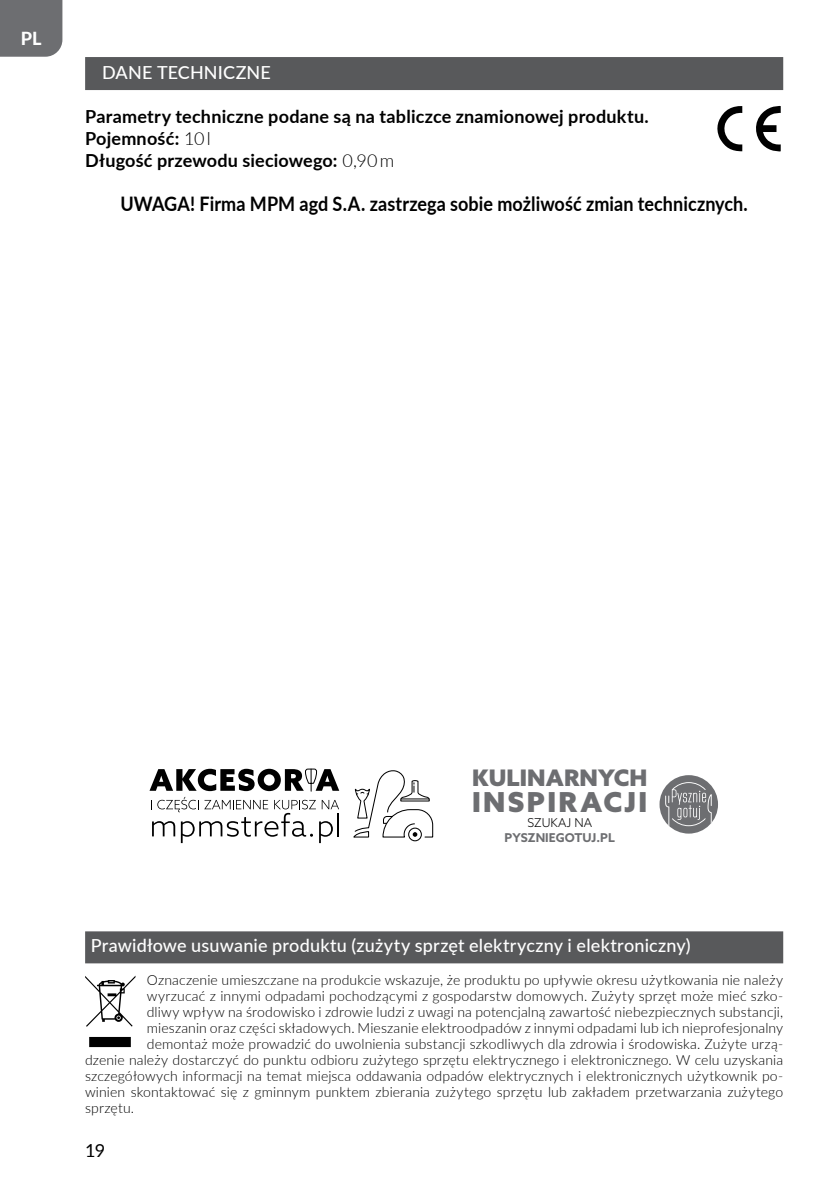
<style>
.page{position:relative;width:840px;height:1191px;background:#fff}
.page>*{position:absolute;margin:0;border:0;box-sizing:border-box;transform-origin:0 0}
.t1{font:900 27.6px "Azo Sans";letter-spacing:.085em;color:#6d6e71}
.t2{font:900 22.8px "Azo Sans";letter-spacing:.005em;color:#6d6e71}
.t3{font:700 20px "Lato";letter-spacing:.005em;color:#000;scale:.9 1}
.t4{font:700 18px/22px "Lato";letter-spacing:.01em;color:#000}
.t5{font:500 18px "Lato";letter-spacing:.01em;color:#fff}
.t6{font:18px "Lato";color:#000}
.t7{font:800 18px "Lato";color:#fff}
.t8{font:300 14px "Lato";letter-spacing:.01em;color:#000}
.t9{font:700 12.2px "Azo Sans";color:#6d6e71}
.t10{font:300 12.2px "Azo Sans";color:#000}
.s1{font-weight:300}
</style>
<div class="page">
<div style="left:0;top:0;width:62px;height:57px;background:#6d6e71"></div>
<div style="left:85px;top:57px;width:697px;height:33px;background:#58595b"></div>
<svg style="left:717px;top:106px;width:25px;height:45px"></svg>
<svg style="left:756px;top:105px;width:24px;height:47px"></svg>
<div style="left:85px;top:931px;width:697px;height:32px;background:#58595b"></div>
<svg style="left:85px;top:976px;width:50px;height:71px"></svg>
<svg style="left:151px;top:797px;width:188px;height:46px"></svg>
<hr style="left:337px;top:813px;width:2px;height:23px;background:#000">
<svg style="left:149px;top:768px;width:190px;height:23px"></svg>
<div style="left:408px;top:827px;width:13px;height:14px;border:1px solid #000;border-radius:50%"></div>
<svg style="left:353px;top:770px;width:80px;height:68px"></svg>
<div style="left:659px;top:775px;width:58px;height:58px;background:#6d6e71;border-radius:50%"></div>
<svg style="left:664px;top:782px;width:47px;height:44px"></svg>
<p class="t7" style="left:21px;top:25px;width:22px">PL</p>
<p class="t5" style="left:102px;top:59px;width:170px">DANE TECHNICZNE</p>
<p class="t4" style="left:85px;top:104px;width:565px">Parametry techniczne podane są na tabliczce znamionowej produktu.<br>Pojemność: <span class="s1">10 l<br></span>Długość przewodu sieciowego: <span class="s1">0,90 m</span></p>
<h3 class="t3" style="left:120px;top:189px;width:698px">UWAGA! Firma MPM agd S.A. zastrzega sobie możliwość zmian technicznych.</h3>
<h2 class="t2" style="left:472px;top:763px;width:176px">KULINARNYCH</h2>
<h1 class="t1" style="left:472px;top:784px;width:177px">INSPIRACJI</h1>
<p class="t10" style="left:527px;top:815px;width:66px">SZUKAJ NA</p>
<p class="t9" style="left:504px;top:829px;width:112px">PYSZNIEGOTUJ.PL</p>
<p class="t5" style="left:91px;top:932px;width:601px">Prawidłowe usuwanie produktu (zużyty sprzęt elektryczny i elektroniczny)</p>
<p class="t8" style="left:147px;top:970px;width:637px">Oznaczenie umieszczane na produkcie wskazuje, że produktu po upływie okresu użytkowania nie należy</p>
<p class="t8" style="left:147px;top:986px;width:637px">wyrzucać z innymi odpadami pochodzącymi z gospodarstw domowych. Zużyty sprzęt może mieć szko-</p>
<p class="t8" style="left:147px;top:1002px;width:637px">dliwy wpływ na środowisko i zdrowie ludzi z uwagi na potencjalną zawartość niebezpiecznych substancji,</p>
<p class="t8" style="left:147px;top:1018px;width:637px">mieszanin oraz części składowych. Mieszanie elektroodpadów z innymi odpadami lub ich nieprofesjonalny</p>
<p class="t8" style="left:147px;top:1034px;width:637px">demontaż może prowadzić do uwolnienia substancji szkodliwych dla zdrowia i środowiska. Zużyte urzą-</p>
<p class="t8" style="left:85px;top:1050px;width:699px">dzenie należy dostarczyć do punktu odbioru zużytego sprzętu elektrycznego i elektronicznego. W celu uzyskania</p>
<p class="t8" style="left:85px;top:1066px;width:699px">szczegółowych informacji na temat miejsca oddawania odpadów elektrycznych i elektronicznych użytkownik po-</p>
<p class="t8" style="left:85px;top:1082px;width:699px">winien skontaktować się z gminnym punktem zbierania zużytego sprzętu lub zakładem przetwarzania zużytego</p>
<p class="t8" style="left:85px;top:1098px;width:50px">sprzętu.</p>
<p class="t6" style="left:85px;top:1137px;width:22px">19</p>
</div>
